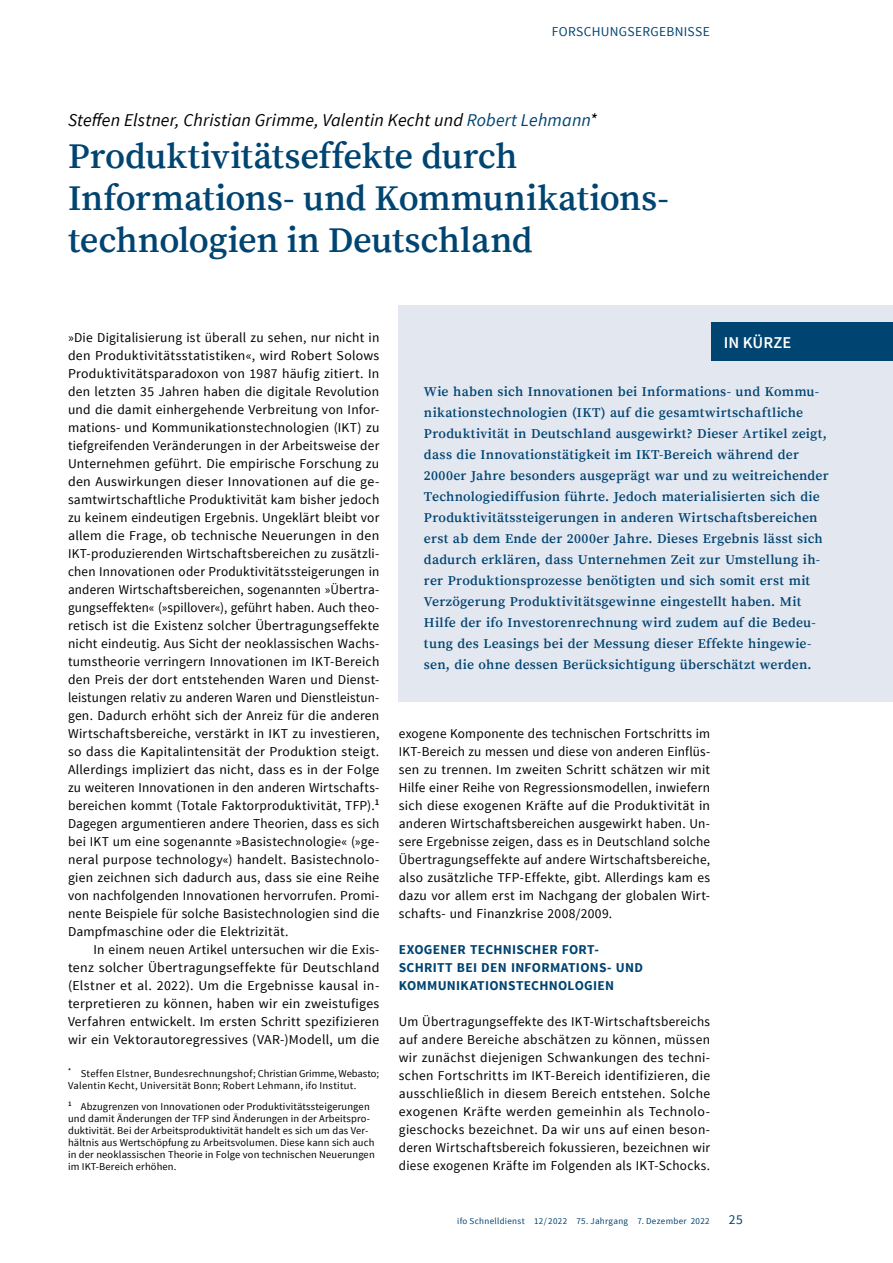
<style>
.page{position:relative;width:893px;height:1263px;background:#fff}
.page>*{position:absolute;margin:0;border:0;box-sizing:border-box;transform-origin:0 0}
.t1{font:600 36px/42px "Source Serif Pro";letter-spacing:-.01em;color:#004471}
.t2{font:italic 18px "Source Sans Pro";letter-spacing:.01em;color:#000}
.t3{font:600 16.5px "Source Sans Pro";color:#fff}
.t4{font:13.5px/18px "Source Sans Pro";letter-spacing:.02em;color:#000;text-align:justify}
.t5{font:600 13.5px/21px "Source Serif Pro";letter-spacing:.015em;color:#004471}
.t6{font:700 13.5px/18px "Source Sans Pro";letter-spacing:.02em;color:#004471}
.t7{font:13.5px "Source Sans Pro";letter-spacing:.025em;color:#004471}
.t8{font:10.5px/12px "Source Sans Pro";letter-spacing:.015em;color:#000}
.t9{font:9px "Source Sans Pro";letter-spacing:.035em;color:#004471}
.s1{color:#004471}
</style>
<div class="page">
<div style="left:398px;top:306px;width:495px;height:396px;background:#e3e7f0"></div>
<div style="left:711px;top:323px;width:182px;height:38px;background:#004471"></div>
<p class="t7" style="left:552px;top:23px;width:159px">FORSCHUNGSERGEBNISSE</p>
<h2 class="t2" style="left:68px;top:109px;width:531px">Steffen Elstner, Christian Grimme, Valentin Kecht und <span class="s1">Robert Lehmann</span>*</h2>
<h1 class="t1" style="left:68px;top:136px;width:602px">Produktivitätseffekte durch<br>Informations- und Kommunikations&shy;technologien in Deutschland</h1>
<p class="t4" style="left:68px;top:329px;width:313px">»Die Digitalisierung ist überall zu sehen, nur nicht in den Produktivitätsstatistiken«, wird Robert Solows Produktivitätsparadoxon von 1987 häufig zitiert. In den letzten 35 Jahren haben die digitale Revolution und die damit einhergehende Verbreitung von Infor&shy;mations- und Kommunikationstechnologien (IKT) zu tiefgreifenden Veränderungen in der Arbeitsweise der Unternehmen geführt. Die empirische Forschung zu den Auswirkungen dieser Innovationen auf die ge&shy;samtwirtschaftliche Produktivität kam bisher jedoch zu keinem eindeutigen Ergebnis. Ungeklärt bleibt vor allem die Frage, ob technische Neuerungen in den IKT-produzierenden Wirtschaftsbereichen zu zusätzli&shy;chen Innovationen oder Produktivitätssteigerungen in anderen Wirtschaftsbereichen, sogenannten »Übertra&shy;gungseffekten« (»spillover«), geführt haben. Auch theo&shy;retisch ist die Existenz solcher Übertragungseffekte nicht eindeutig. Aus Sicht der neoklassischen Wachs&shy;tumstheorie verringern Innovationen im IKT-Bereich den Preis der dort entstehenden Waren und Dienst&shy;leistungen relativ zu anderen Waren und Dienstleistun&shy;gen. Dadurch erhöht sich der Anreiz für die anderen Wirtschaftsbereiche, verstärkt in IKT zu investieren, so dass die Kapitalintensität der Produktion steigt.<br>Allerdings impliziert das nicht, dass es in der Folge zu weiteren Innovationen in den anderen Wirtschafts&shy;bereichen kommt (Totale Faktorproduktivität, TFP).<sup>1<br></sup>Dagegen argumentieren andere Theorien, dass es sich bei IKT um eine sogenannte »Basistechnologie« (»ge&shy;neral purpose technology«) handelt. Basistechnolo&shy;gien zeichnen sich dadurch aus, dass sie eine Reihe von nachfolgenden Innovationen hervorrufen. Promi&shy;nente Beispiele für solche Basistechnologien sind die Dampfmaschine oder die Elektrizität.</p>
<p class="t4" style="left:68px;top:941px;width:313px;text-indent:26px">In einem neuen Artikel untersuchen wir die Exis&shy;tenz solcher Übertragungseffekte für Deutschland (Elstner et al. 2022). Um die Ergebnisse kausal in&shy;terpretieren zu können, haben wir ein zweistufiges Verfahren entwickelt. Im ersten Schritt spezifizieren wir ein Vektorautoregressives (VAR-)Modell, um die</p>
<p class="t8" style="left:68px;top:1068px;width:312px"><sup>*</sup> Steffen Elstner, Bundesrechnungshof; Christian Grimme, Webasto;<br>Valentin Kecht, Universität Bonn; Robert Lehmann, ifo Institut.</p>
<p class="t8" style="left:68px;top:1101px;width:308px"><sup>1</sup> Abzugrenzen von Innovationen oder Produktivitätssteigerungen und damit Änderungen der TFP sind Änderungen in der Arbeitspro&shy;duktivität. Bei der Arbeitsproduktivität handelt es sich um das Ver&shy;hältnis aus Wertschöpfung zu Arbeitsvolumen. Diese kann sich auch in der neoklassischen Theorie in Folge von technischen Neuerungen im IKT-Bereich erhöhen.</p>
<p class="t3" style="left:724px;top:332px;width:69px">IN KÜRZE</p>
<p class="t5" style="left:424px;top:382px;width:406px">Wie haben sich Innovationen bei Informations- und Kommu&shy;nikationstechnologien (IKT) auf die gesamtwirtschaftliche Produktivität in Deutschland ausgewirkt? Dieser Artikel zeigt, dass die Innovationstätigkeit im IKT-Bereich während der 2000er Jahre besonders ausgeprägt war und zu weitreichender Technologiediffusion führte. Jedoch materialisierten sich die Produktivitätssteigerungen in anderen Wirtschaftsbereichen erst ab dem Ende der 2000er Jahre. Dieses Ergebnis lässt sich dadurch erklären, dass Unternehmen Zeit zur Umstellung ih&shy;rer Produktionsprozesse benötigten und sich somit erst mit Verzögerung Produktivitätsgewinne eingestellt haben. Mit Hilfe der ifo Investorenrechnung wird zudem auf die Bedeu&shy;tung des Leasings bei der Messung dieser Effekte hingewie&shy;sen, die ohne dessen Berücksichtigung überschätzt werden.</p>
<p class="t4" style="left:399px;top:725px;width:313px">exogene Komponente des technischen Fortschritts im IKT-Bereich zu messen und diese von anderen Einflüs&shy;sen zu trennen. Im zweiten Schritt schätzen wir mit Hilfe einer Reihe von Regressionsmodellen, inwiefern sich diese exogenen Kräfte auf die Produktivität in anderen Wirtschaftsbereichen ausgewirkt haben. Un&shy;sere Ergebnisse zeigen, dass es in Deutschland solche Übertragungseffekte auf andere Wirtschaftsbereiche, also zusätzliche TFP-Effekte, gibt. Allerdings kam es dazu vor allem erst im Nachgang der globalen Wirt&shy;schafts- und Finanzkrise 2008/2009.</p>
<p class="t6" style="left:399px;top:941px;width:246px">EXOGENER TECHNISCHER FORT-<br>SCHRITT BEI DEN INFORMATIONS- UND<br>KOMMUNIKATIONSTECHNOLOGIEN</p>
<p class="t4" style="left:399px;top:1013px;width:313px">Um Übertragungseffekte des IKT-Wirtschaftsbereichs auf andere Bereiche abschätzen zu können, müssen wir zunächst diejenigen Schwankungen des techni&shy;schen Fortschritts im IKT-Bereich identifizieren, die ausschließlich in diesem Bereich entstehen. Solche exogenen Kräfte werden gemeinhin als Technolo&shy;gieschocks bezeichnet. Da wir uns auf einen beson&shy;deren Wirtschaftsbereich fokussieren, bezeichnen wir diese exogenen Kräfte im Folgenden als IKT-Schocks.</p>
<p class="t9" style="left:457px;top:1215px;width:254px">ifo Schnelldienst 12/ 2022 75. Jahrgang 7. Dezember 2022</p>
<p class="t7" style="left:729px;top:1211px;width:16px">25</p>
</div>
